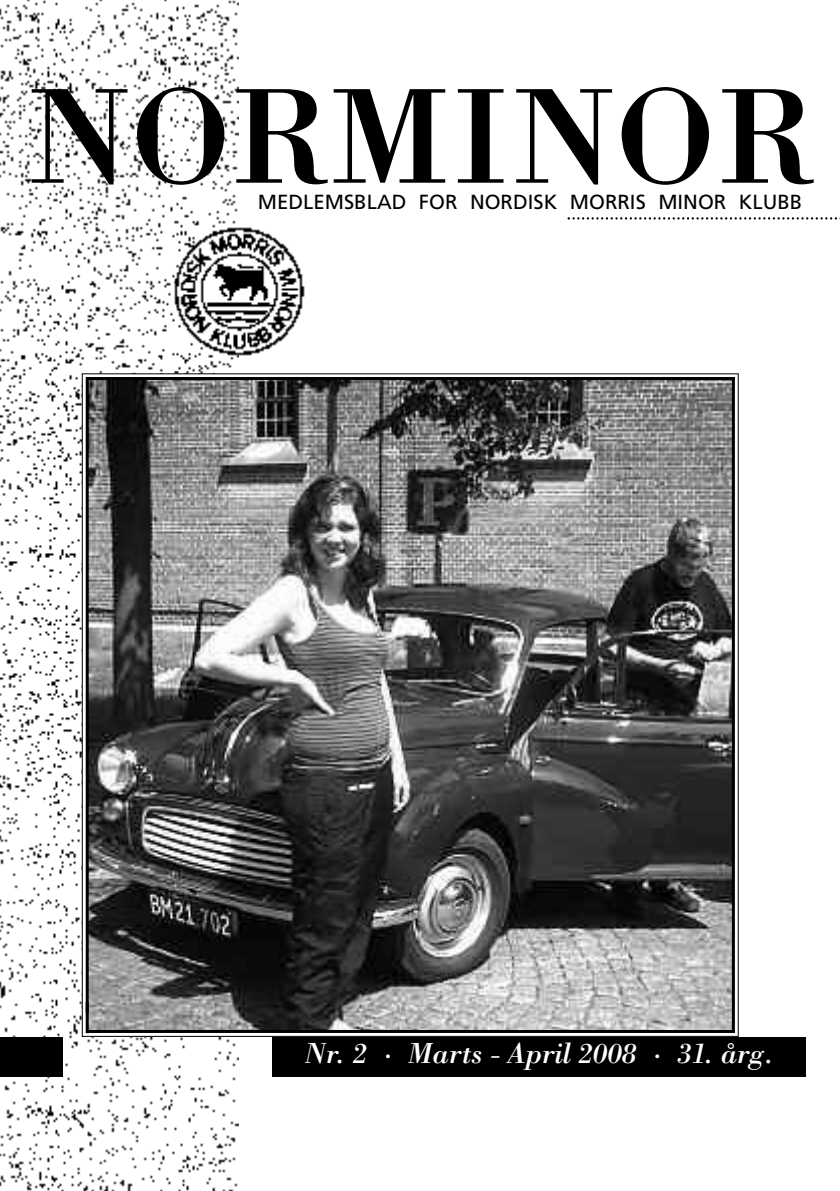
<style>
.page{position:relative;width:840px;height:1191px;background:#fff}
.page>*{position:absolute;margin:0;border:0;box-sizing:border-box;transform-origin:0 0}
.t1{font:140px "Bodoni";color:#000}
.t2{font:italic 30px "Bodoni";letter-spacing:-.015em;color:#fff}
.t3{font:20.4px "Frutiger";color:#000}
</style>
<div class="page">
<img style="left:0;top:0;width:238px;height:1191px">
<img style="left:89px;top:380px;width:642px;height:650px">
<div style="left:272px;top:1037px;width:533px;height:39px;background:#000"></div>
<div style="left:0;top:1037px;width:62px;height:39px;background:#000"></div>
<hr style="left:86px;top:377px;width:506px;height:3px;background:#000">
<hr style="left:578px;top:377px;width:156px;height:3px;background:#000">
<hr style="left:731px;top:377px;width:3px;height:479px;background:#000">
<hr style="left:731px;top:853px;width:3px;height:179px;background:#000">
<hr style="left:86px;top:377px;width:3px;height:635px;background:#000">
<hr style="left:86px;top:1001px;width:3px;height:32px;background:#000">
<hr style="left:87px;top:1030px;width:647px;height:3px;background:#000">
<img style="left:173px;top:226px;width:132px;height:131px;border-radius:50%">
<svg style="left:567px;top:217px;width:270px;height:3px"></svg>
<h1 class="t1" style="left:29px;top:52px;width:789px">NORMINOR</h1>
<p class="t3" style="left:258px;top:193px;width:201px">MEDLEMSBLAD FOR</p>
<p class="t3" style="left:470px;top:193px;width:258px">NORDISK MORRIS MINOR</p>
<p class="t3" style="left:738px;top:193px;width:65px">KLUBB</p>
<h2 class="t2" style="left:304px;top:1035px;width:470px">Nr. 2 · Marts - April 2008 · 31. årg.</h2>
</div>
